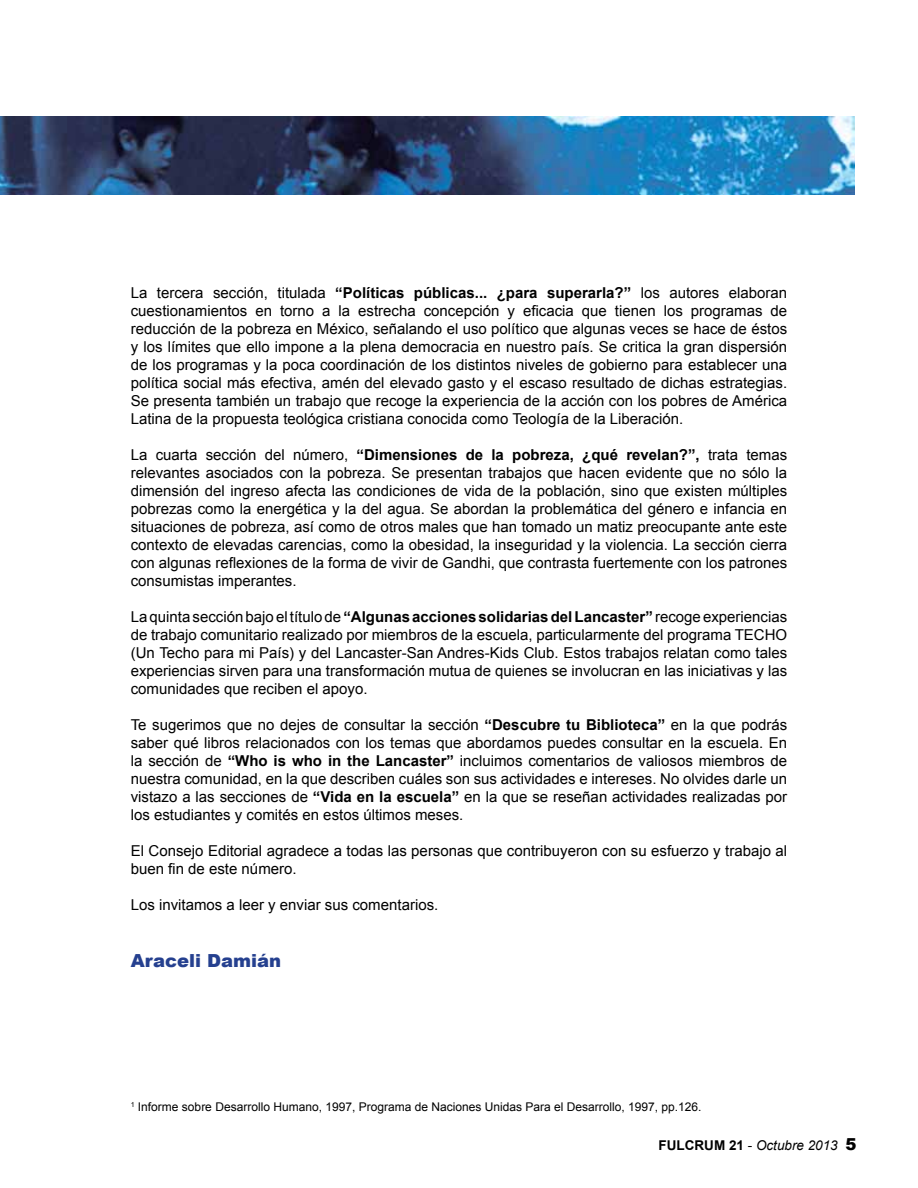
<style>
.page{position:relative;width:918px;height:1188px;background:#fff}
.page>*{position:absolute;margin:0;border:0;box-sizing:border-box;transform-origin:0 0}
.t1{font:900 18px "Arial";color:#25408f}
.t2{font:15px/18px "Arial";color:#000;text-align:justify}
.t3{font:italic 13.5px "Arial";color:#000}
.t4{font:12px "Arial";color:#000}
.s1{font-weight:700}
.s2{font-weight:700;font-style:normal}
.s3{font-style:normal}
.s4{font-weight:900;font-style:normal;font-size:16.5px}
</style>
<div class="page">
<img style="left:0;top:116px;width:854px;height:78px">
<p class="t2" style="left:131px;top:284px;width:658px">La tercera sección, titulada <span class="s1">“Políticas públicas... ¿para superarla?”</span> los autores elaboran cuestionamientos en torno a la estrecha concepción y eficacia que tienen los programas de reducción de la pobreza en México, señalando el uso político que algunas veces se hace de éstos y los límites que ello impone a la plena democracia en nuestro país. Se critica la gran dispersión de los programas y la poca coordinación de los distintos niveles de gobierno para establecer una política social más efectiva, amén del elevado gasto y el escaso resultado de dichas estrategias.<br>Se presenta también un trabajo que recoge la experiencia de la acción con los pobres de América Latina de la propuesta teológica cristiana conocida como Teología de la Liberación.</p>
<p class="t2" style="left:131px;top:446px;width:658px">La cuarta sección del número, <span class="s1">“Dimensiones de la pobreza, ¿qué revelan?”,</span> trata temas relevantes asociados con la pobreza. Se presentan trabajos que hacen evidente que no sólo la dimensión del ingreso afecta las condiciones de vida de la población, sino que existen múltiples pobrezas como la energética y la del agua. Se abordan la problemática del género e infancia en situaciones de pobreza, así como de otros males que han tomado un matiz preocupante ante este contexto de elevadas carencias, como la obesidad, la inseguridad y la violencia. La sección cierra con algunas reflexiones de la forma de vivir de Gandhi, que contrasta fuertemente con los patrones consumistas imperantes.</p>
<p class="t2" style="left:131px;top:608px;width:658px">La quinta sección bajo el título de <span class="s1">“Algunas acciones solidarias del Lancaster”</span> recoge experiencias de trabajo comunitario realizado por miembros de la escuela, particularmente del programa TECHO (Un Techo para mi País) y del Lancaster-San Andres-Kids Club. Estos trabajos relatan como tales experiencias sirven para una transformación mutua de quienes se involucran en las iniciativas y las comunidades que reciben el apoyo.</p>
<p class="t2" style="left:131px;top:716px;width:658px">Te sugerimos que no dejes de consultar la sección <span class="s1">“Descubre tu Biblioteca”</span> en la que podrás saber qué libros relacionados con los temas que abordamos puedes consultar en la escuela. En la sección de <span class="s1">“Who is who in the Lancaster”</span> incluimos comentarios de valiosos miembros de nuestra comunidad, en la que describen cuáles son sus actividades e intereses. No olvides darle un vistazo a las secciones de <span class="s1">“Vida en la escuela”</span> en la que se reseñan actividades realizadas por los estudiantes y comités en estos últimos meses.</p>
<p class="t2" style="left:131px;top:842px;width:658px">El Consejo Editorial agradece a todas las personas que contribuyeron con su esfuerzo y trabajo al buen fin de este número.</p>
<p class="t2" style="left:131px;top:896px;width:309px">Los invitamos a leer y enviar sus comentarios.</p>
<p class="t1" style="left:131px;top:948px;width:152px">Araceli Damián</p>
<p class="t4" style="left:131px;top:1099px;width:572px"><sup>1</sup> Informe sobre Desarrollo Humano, 1997, Programa de Naciones Unidas Para el Desarrollo, 1997, pp.126.</p>
<p class="t3" style="left:659px;top:1137px;width:199px"><span class="s2">FULCRUM 21</span> <span class="s3">-</span> Octubre 2013 <span class="s4">5</span></p>
</div>
